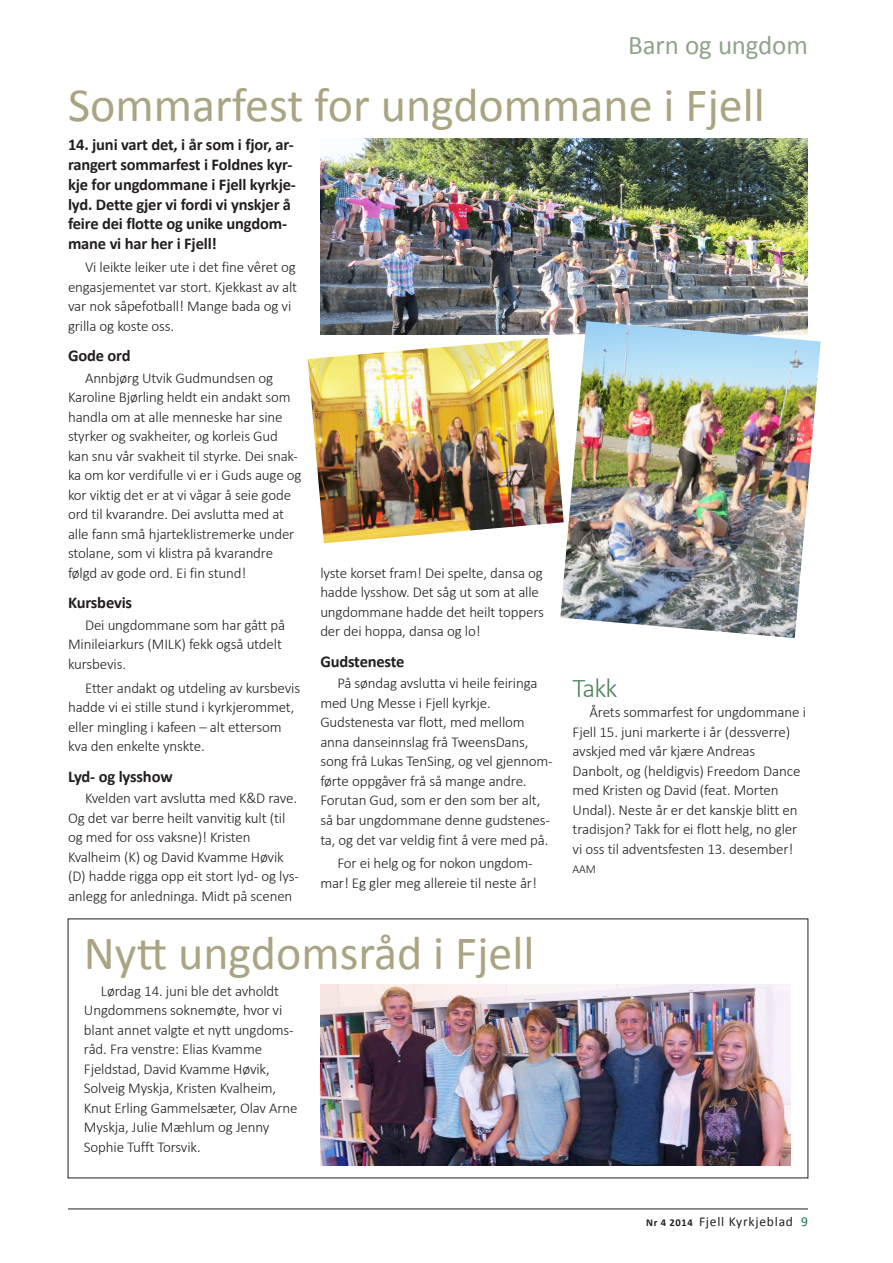
<style>
.page{position:relative;width:893px;height:1263px;background:#fff}
.page>*{position:absolute;margin:0;border:0;box-sizing:border-box;transform-origin:0 0}
.t1{font:48px "Calibri";color:#a9a481}
.t2{font:27px "Calibri";letter-spacing:-.005em;color:#8fa58b}
.B-tittel{font:300 27px "Calibri";color:#4f825b}
.Ingress{font:700 16.5px/19.8px "Calibri";letter-spacing:-.01em;color:#231f20}
.M_tittel{font:700 16.5px "Calibri";letter-spacing:-.01em;color:#231f20}
.Brødtekst{font:300 15px/19.5px "Calibri";letter-spacing:-.01em;color:#231f20}
.t3{font:13.5px "Calibri";letter-spacing:.055em;color:#231f20}
.Brødtekst-2{font:300 12px "Calibri";color:#231f20}
.s1{font-weight:700;font-size:10.5px}
.s2{color:#137044}
</style>
<div class="page">
<hr style="left:68px;top:1208px;width:740px;height:1px;background:#231f20">
<img style="left:320px;top:138px;width:488px;height:197px">
<img style="left:320px;top:985px;width:471px;height:180px">
<img style="left:560px;top:321px;width:261px;height:317px">
<img style="left:308px;top:338px;width:256px;height:205px">
<p class="t2" style="left:628px;top:28px;width:181px">Barn og ungdom</p>
<p class="t1" style="left:68px;top:75px;width:698px">Sommarfest for ungdommane i Fjell</p>
<p class="Ingress" style="left:68px;top:135px;width:229px">14. juni vart det, i år som i fjor, ar&shy;rangert sommarfest i Foldnes kyr&shy;kje for ungdommane i Fjell kyrkje&shy;lyd. Dette gjer vi fordi vi ynskjer å feire dei flotte og unike ungdom&shy;mane vi har her i Fjell!</p>
<p class="Brødtekst" style="left:68px;top:257px;width:231px;text-indent:17px">Vi leikte leiker ute i det fine vêret og engasjementet var stort. Kjekkast av alt var nok såpefotball! Mange bada og vi grilla og koste oss.</p>
<p class="M_tittel" style="left:68px;top:345px;width:64px">Gode ord</p>
<p class="Brødtekst" style="left:68px;top:367px;width:235px;text-indent:17px">Annbjørg Utvik Gudmundsen og Karoline Bjørling heldt ein andakt som handla om at alle menneske har sine styrker og svakheiter, og korleis Gud kan snu vår svakheit til styrke. Dei snak&shy;ka om kor verdifulle vi er i Guds auge og kor viktig det er at vi vågar å seie gode ord til kvarandre. Dei avslutta med at alle fann små hjarteklistremerke under stolane, som vi klistra på kvarandre følgd av gode ord. Ei fin stund!</p>
<p class="M_tittel" style="left:68px;top:592px;width:66px">Kursbevis</p>
<p class="Brødtekst" style="left:68px;top:614px;width:219px;text-indent:17px">Dei ungdommane som har gått på<br>Minileiarkurs (MILK) fekk også utdelt kursbevis.</p>
<p class="Brødtekst" style="left:68px;top:677px;width:234px;text-indent:17px">Etter andakt og utdeling av kursbevis hadde vi ei stille stund i kyrkjerommet, eller mingling i kafeen – alt ettersom kva den enkelte ynskte.</p>
<p class="M_tittel" style="left:68px;top:766px;width:106px">Lyd- og lysshow</p>
<p class="Brødtekst" style="left:68px;top:788px;width:232px;text-indent:17px">Kvelden vart avslutta med K&amp;D rave.<br>Og det var berre heilt vanvitig kult (til og med for oss vaksne)! Kristen Kvalheim (K) og David Kvamme Høvik (D) hadde rigga opp eit stort lyd- og lys&shy;anlegg for anledninga. Midt på scenen</p>
<p class="Brødtekst" style="left:320px;top:562px;width:225px">lyste korset fram! Dei spelte, dansa og hadde lysshow. Det såg ut som at alle ungdommane hadde det heilt toppers der dei hoppa, dansa og lo!</p>
<p class="M_tittel" style="left:320px;top:651px;width:86px">Gudsteneste</p>
<p class="Brødtekst" style="left:320px;top:673px;width:234px;text-indent:17px">På søndag avslutta vi heile feiringa med Ung Messe i Fjell kyrkje.<br>Gudstenesta var flott, med mellom anna danseinnslag frå TweensDans, song frå Lukas TenSing, og vel gjennom&shy;førte oppgåver frå så mange andre.<br>Forutan Gud, som er den som ber alt, så bar ungdommane denne gudstenes&shy;ta, og det var veldig fint å vere med på.</p>
<p class="Brødtekst" style="left:320px;top:853px;width:218px;text-align:right">For ei helg og for nokon ungdom&shy;mar! Eg gler meg allereie til neste år!</p>
<p class="t1" style="left:84px;top:923px;width:452px">Nytt ungdomsråd i Fjell</p>
<p class="Brødtekst" style="left:84px;top:980px;width:215px;text-indent:17px">Lørdag 14. juni ble det avholdt<br>Ungdommens soknemøte, hvor vi blant annet valgte et nytt ungdoms&shy;råd. Fra venstre: Elias Kvamme<br>Fjeldstad, David Kvamme Høvik,<br>Solveig Myskja, Kristen Kvalheim,<br>Knut Erling Gammelsæter, Olav Arne<br>Myskja, Julie Mæhlum og Jenny<br>Sophie Tufft Torsvik.</p>
<p class="B-tittel" style="left:573px;top:672px;width:46px">Takk</p>
<p class="Brødtekst" style="left:573px;top:702px;width:235px;text-indent:17px">Årets sommarfest for ungdommane i Fjell 15. juni markerte i år (dessverre) avskjed med vår kjære Andreas Danbolt, og (heldigvis) Freedom Dance med Kristen og David (feat. Morten Undal). Neste år er det kanskje blitt en tradisjon? Takk for ei flott helg, no gler vi oss til adventsfesten 13. desember!</p>
<p class="Brødtekst-2" style="left:573px;top:862px;width:25px">AAM</p>
<p class="t3" style="left:646px;top:1213px;width:163px"><span class="s1">Nr 4 2014</span> Fjell Kyrkjeblad <span class="s2">9</span></p>
</div>
